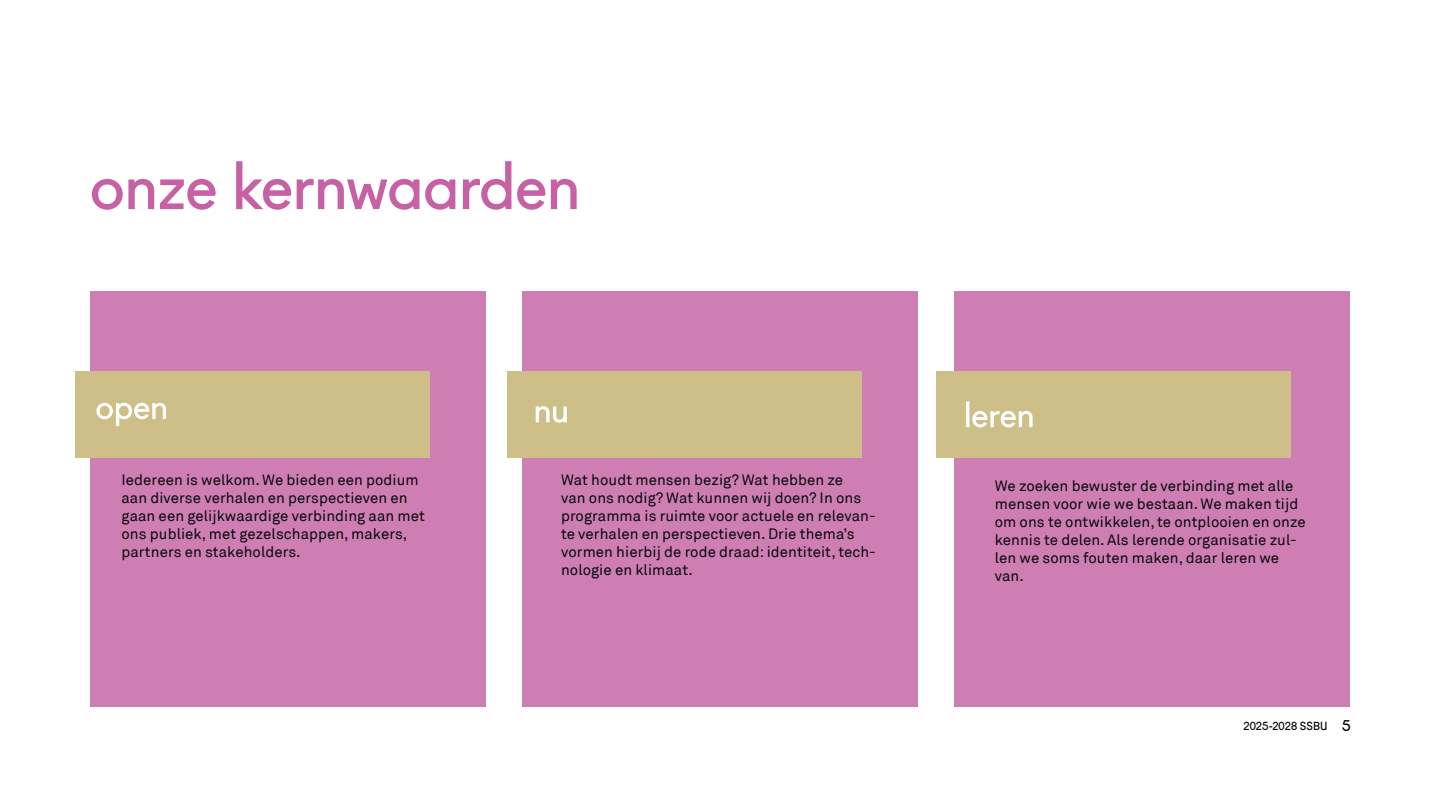
<style>
.page{position:relative;width:1440px;height:810px;background:#fff}
.page>*{position:absolute;margin:0;border:0;box-sizing:border-box;transform-origin:0 0}
.t1{font:63px "Fugue";color:#c661a5}
.t2{font:15px/18px "Akkurat";letter-spacing:.005em;color:#08080d}
.t3{font:11.25px "Fugue";color:#08080d}
.s1{font-size:15px}
</style>
<div class="page">
<div style="left:90px;top:291px;width:395px;height:415px;background:#cf7eb4"></div>
<div style="left:522px;top:291px;width:396px;height:415px;background:#cf7eb4"></div>
<div style="left:955px;top:291px;width:395px;height:415px;background:#cf7eb4"></div>
<div style="left:75px;top:371px;width:355px;height:87px;background:#cebf88"></div>
<svg style="left:96px;top:403px;width:70px;height:23px"></svg>
<div style="left:507px;top:371px;width:355px;height:87px;background:#cebf88"></div>
<svg style="left:536px;top:406px;width:31px;height:17px"></svg>
<div style="left:936px;top:371px;width:355px;height:87px;background:#cebf88"></div>
<svg style="left:966px;top:401px;width:67px;height:26px"></svg>
<h1 class="t1" style="left:90px;top:137px;width:491px">onze kernwaarden</h1>
<p class="t2" style="left:122px;top:471px;width:305px">Iedereen is welkom. We bieden een podium aan diverse verhalen en perspectieven en gaan een gelijkwaardige verbinding aan met ons publiek, met gezelschappen, makers, partners en stakeholders.</p>
<p class="t2" style="left:561px;top:471px;width:316px">Wat houdt mensen bezig? Wat hebben ze<br>van ons nodig? Wat kunnen wij doen? In ons programma is ruimte voor actuele en relevan&shy;te verhalen en perspectieven. Drie thema’s vormen hierbij de rode draad: identiteit, tech&shy;nologie en klimaat.</p>
<p class="t2" style="left:995px;top:477px;width:313px">We zoeken bewuster de verbinding met alle mensen voor wie we bestaan. We maken tijd om ons te ontwikkelen, te ontplooien en onze kennis te delen. Als lerende organisatie zul&shy;len we soms fouten maken, daar leren we van.</p>
<p class="t3" style="left:1244px;top:717px;width:109px">2025-2028 SSBU <span class="s1">5</span></p>
</div>
